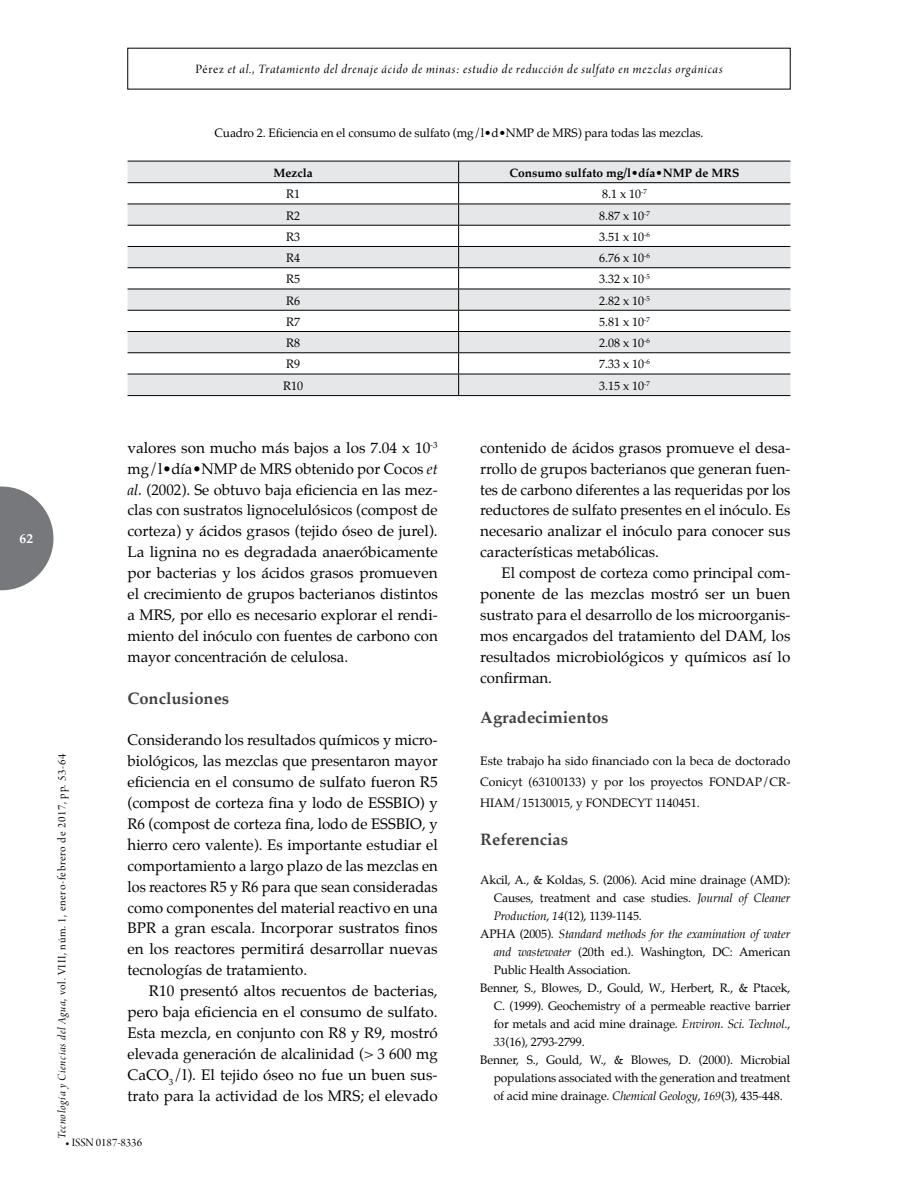
<style>
.page{position:relative;width:918px;height:1188px;background:#fff}
.page>*{position:absolute;margin:0;border:0;box-sizing:border-box;transform-origin:0 0}
.t1{font:700 16.5px "Palatino";color:#414042}
.t2{font:15px/20.9px "Palatino";color:#000;text-align:justify}
.t3{font:13.5px "Arno Pro Italic Display";letter-spacing:.055em;color:#000}
.t4{font:700 13.5px "Palatino";color:#fff}
.t5{font:12px/20.9px "Palatino";letter-spacing:-.01em;color:#000;text-align:justify}
.t6{font:12px "Arno Pro Display";letter-spacing:.055em;color:#000}
.t7{font:italic 12px "Palatino";letter-spacing:-.01em;color:#000}
.t8{font:700 12px "Palatino";color:#000}
.t9{font:12px "Arno Pro Display";color:#000}
.s1{font-family:"Arno Pro Display"}
.s2{font-weight:400}
.s3{font-style:italic}
.s4{font-family:"Arno Pro Italic Display"}
.s5{font-family:"Arno Pro"}
.s6{font-style:normal}
</style>
<div class="page">
<svg style="left:0;top:487px;width:53px;height:103px"></svg>
<svg style="left:128px;top:162px;width:662px;height:233px;fill:#e6e7e8"></svg>
<hr style="left:128px;top:182px;width:331px;height:1px;background:#000">
<hr style="left:459px;top:182px;width:331px;height:1px;background:#000">
<hr style="left:128px;top:204px;width:331px;height:1px;background:#000">
<hr style="left:459px;top:204px;width:331px;height:1px;background:#000">
<hr style="left:128px;top:225px;width:331px;height:1px;background:#000">
<hr style="left:459px;top:225px;width:331px;height:1px;background:#000">
<hr style="left:128px;top:246px;width:331px;height:1px;background:#000">
<hr style="left:459px;top:246px;width:331px;height:1px;background:#000">
<hr style="left:128px;top:267px;width:331px;height:1px;background:#000">
<hr style="left:459px;top:267px;width:331px;height:1px;background:#000">
<hr style="left:128px;top:289px;width:331px;height:1px;background:#000">
<hr style="left:459px;top:289px;width:331px;height:1px;background:#000">
<hr style="left:128px;top:310px;width:331px;height:1px;background:#000">
<hr style="left:459px;top:310px;width:331px;height:1px;background:#000">
<hr style="left:128px;top:331px;width:331px;height:1px;background:#000">
<hr style="left:459px;top:331px;width:331px;height:1px;background:#000">
<hr style="left:128px;top:352px;width:331px;height:1px;background:#000">
<hr style="left:459px;top:352px;width:331px;height:1px;background:#000">
<hr style="left:128px;top:374px;width:331px;height:1px;background:#000">
<hr style="left:459px;top:374px;width:331px;height:1px;background:#000">
<svg style="left:458px;top:162px;width:1px;height:233px"></svg>
<hr style="left:128px;top:161px;width:662px;height:1px;background:#000">
<hr style="left:128px;top:395px;width:662px;height:1px;background:#000">
<p class="t4" style="left:20px;top:526px;width:15px">62</p>
<p class="t3" style="left:195px;top:61px;width:529px"><span class="s1">Pérez</span> et al.<span class="s1">,</span> Tratamiento del drenaje ácido de minas: estudio de reducción de sulfato en mezclas orgánicas</p>
<p class="t5" style="left:215px;top:123px;width:491px">Cuadro 2. Eficiencia en el consumo de sulfato (mg/l•d•NMP de MRS) para todas las mezclas.</p>
<p class="t8" style="left:273px;top:162px;width:41px">Mezcla</p>
<p class="t8" style="left:509px;top:162px;width:232px">Consumo sulfato mg/l<span class="s2">•</span>día<span class="s2">•</span>NMP de MRS</p>
<p class="t5" style="left:286px;top:184px;width:16px">R1</p>
<p class="t5" style="left:602px;top:184px;width:47px">8.1 x 10<sup>-7</sup></p>
<p class="t5" style="left:286px;top:205px;width:16px">R2</p>
<p class="t5" style="left:599px;top:205px;width:53px">8.87 x 10<sup>-7</sup></p>
<p class="t5" style="left:286px;top:226px;width:16px">R3</p>
<p class="t5" style="left:599px;top:226px;width:53px">3.51 x 10<sup>-6</sup></p>
<p class="t5" style="left:286px;top:247px;width:16px">R4</p>
<p class="t5" style="left:599px;top:247px;width:53px">6.76 x 10<sup>-6</sup></p>
<p class="t5" style="left:286px;top:269px;width:16px">R5</p>
<p class="t5" style="left:599px;top:269px;width:53px">3.32 x 10<sup>-5</sup></p>
<p class="t5" style="left:286px;top:290px;width:16px">R6</p>
<p class="t5" style="left:599px;top:290px;width:53px">2.82 x 10<sup>-5</sup></p>
<p class="t5" style="left:286px;top:311px;width:16px">R7</p>
<p class="t5" style="left:599px;top:311px;width:53px">5.81 x 10<sup>-7</sup></p>
<p class="t5" style="left:286px;top:333px;width:16px">R8</p>
<p class="t5" style="left:599px;top:333px;width:53px">2.08 x 10<sup>-6</sup></p>
<p class="t5" style="left:286px;top:354px;width:16px">R9</p>
<p class="t5" style="left:599px;top:354px;width:53px">7.33 x 10<sup>-6</sup></p>
<p class="t5" style="left:283px;top:375px;width:22px">R10</p>
<p class="t5" style="left:599px;top:375px;width:53px">3.15 x 10<sup>-7</sup></p>
<p class="t2" style="left:128px;top:437px;width:312px">valores son mucho más bajos a los 7.04 x 10<sup>-3 </sup>mg/l•día•NMP de MRS obtenido por Cocos <span class="s3">et al.</span> (2002). Se obtuvo baja eficiencia en las mez&shy;clas con sustratos lignocelulósicos (compost de corteza) y ácidos grasos (tejido óseo de jurel).<br>La lignina no es degradada anaeróbicamente por bacterias y los ácidos grasos promueven el crecimiento de grupos bacterianos distintos a MRS, por ello es necesario explorar el rendi&shy;miento del inóculo con fuentes de carbono con mayor concentración de celulosa.</p>
<p class="t1" style="left:128px;top:684px;width:103px">Conclusiones</p>
<p class="t2" style="left:128px;top:730px;width:312px">Considerando los resultados químicos y micro&shy;biológicos, las mezclas que presentaron mayor eficiencia en el consumo de sulfato fueron R5 (compost de corteza fina y lodo de ESSBIO) y R6 (compost de corteza fina, lodo de ESSBIO, y hierro cero valente). Es importante estudiar el comportamiento a largo plazo de las mezclas en los reactores R5 y R6 para que sean consideradas como componentes del material reactivo en una BPR a gran escala. Incorporar sustratos finos en los reactores permitirá desarrollar nuevas tecnologías de tratamiento.</p>
<p class="t2" style="left:128px;top:980px;width:312px;text-indent:21px">R10 presentó altos recuentos de bacterias, pero baja eficiencia en el consumo de sulfato.<br>Esta mezcla, en conjunto con R8 y R9, mostró elevada generación de alcalinidad (&gt; 3 600 mg CaCO<sub>3</sub>/l). El tejido óseo no fue un buen sus&shy;trato para la actividad de los MRS; el elevado</p>
<p class="t6" style="left:55px;top:1139px;width:387px;rotate:-90deg"><span class="s4">Tecnología y Ciencias del Agua</span>, vol. VIII, núm. 1, enero-febrero de 2017, pp. 53-64</p>
<p class="t9" style="left:65px;top:1136px;width:78px"><span class="s5">•</span> ISSN 0187-8336</p>
<p class="t2" style="left:480px;top:437px;width:312px">contenido de ácidos grasos promueve el desa&shy;rrollo de grupos bacterianos que generan fuen&shy;tes de carbono diferentes a las requeridas por los reductores de sulfato presentes en el inóculo. Es necesario analizar el inóculo para conocer sus características metabólicas.</p>
<p class="t2" style="left:480px;top:562px;width:312px;text-indent:21px">El compost de corteza como principal com&shy;ponente de las mezclas mostró ser un buen sustrato para el desarrollo de los microorganis&shy;mos encargados del tratamiento del DAM, los resultados microbiológicos y químicos así lo confirman.</p>
<p class="t1" style="left:480px;top:703px;width:130px">Agradecimientos</p>
<p class="t5" style="left:480px;top:750px;width:312px">Este trabajo ha sido financiado con la beca de doctorado Conicyt (63100133) y por los proyectos FONDAP/CR-HIAM/15130015, y FONDECYT 1140451.</p>
<p class="t1" style="left:480px;top:826px;width:89px">Referencias</p>
<p class="t5" style="left:480px;top:870px;width:312px">Akcil, A., &amp; Koldas, S. (2006). Acid mine drainage (AMD):</p>
<p class="t5" style="left:494px;top:888px;width:298px">Causes, treatment and case studies. <span class="s3">Journal of Cleaner</span></p>
<p class="t5" style="left:494px;top:906px;width:150px"><span class="s3">Production</span>, <span class="s3">14</span>(12), 1139-1145.</p>
<p class="t7" style="left:480px;top:924px;width:312px"><span class="s6">APHA (2005).</span> Standard methods for the examination of water</p>
<p class="t5" style="left:494px;top:942px;width:298px"><span class="s3">and wastewater</span> (20th ed.). Washington, DC: American</p>
<p class="t5" style="left:494px;top:960px;width:138px">Public Health Association.</p>
<p class="t5" style="left:480px;top:978px;width:312px">Benner, S., Blowes, D., Gould, W., Herbert, R., &amp; Ptacek,</p>
<p class="t5" style="left:494px;top:996px;width:298px">C. (1999). Geochemistry of a permeable reactive barrier</p>
<p class="t5" style="left:494px;top:1014px;width:298px">for metals and acid mine drainage<span class="s3">. Environ. Sci. Technol</span>.,</p>
<p class="t5" style="left:494px;top:1032px;width:92px"><span class="s3">33</span>(16), 2793-2799.</p>
<p class="t5" style="left:480px;top:1050px;width:312px">Benner, S., Gould, W., &amp; Blowes, D. (2000). Microbial</p>
<p class="t5" style="left:494px;top:1068px;width:298px">populations associated with the generation and treatment</p>
<p class="t5" style="left:494px;top:1086px;width:290px">of acid mine drainage<span class="s3">. Chemical Geology</span>, <span class="s3">169</span>(3), 435-448.</p>
</div>
